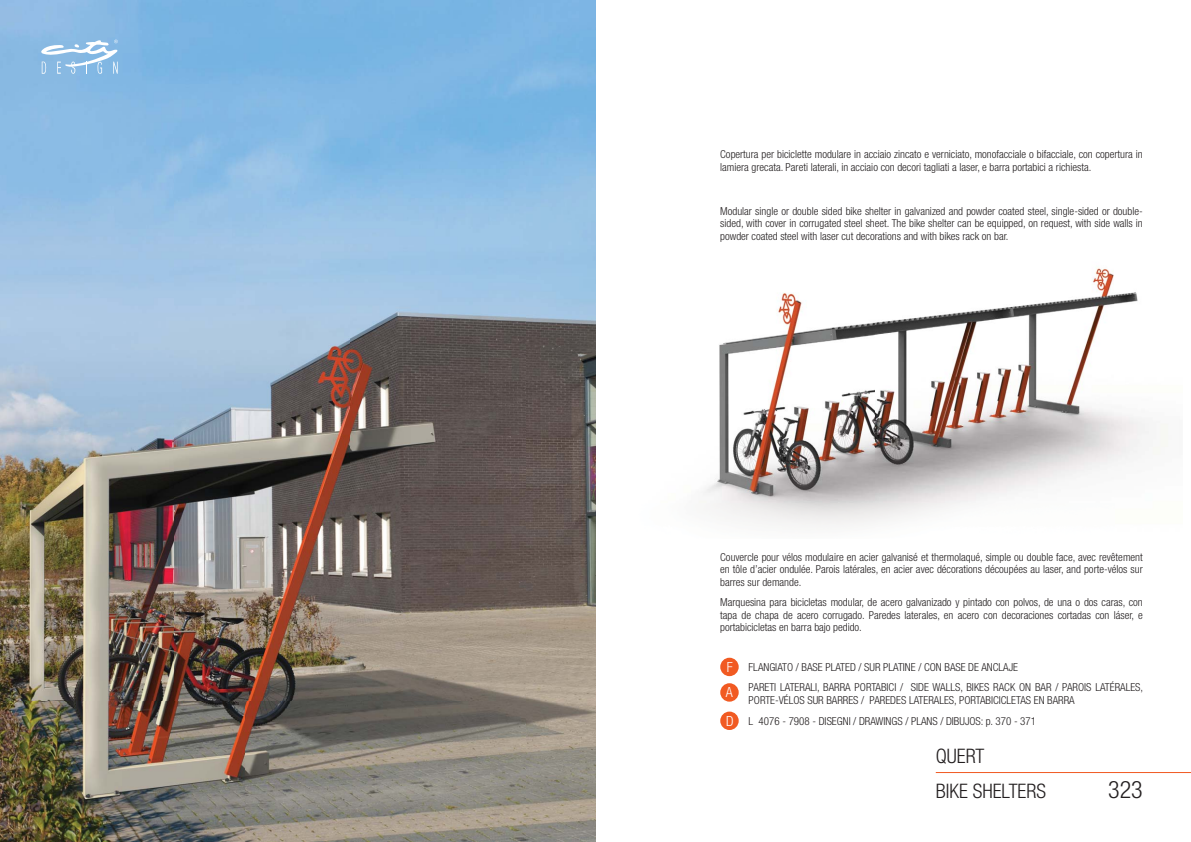
<style>
.page{position:relative;width:1191px;height:842px;background:#fff}
.page>*{position:absolute;margin:0;border:0;box-sizing:border-box;transform-origin:0 0}
.t1{font:300 condensed 24px "Helvetica Neue LT Std";color:#231f20}
.t2{font:300 condensed 20px/35.4px "Helvetica Neue LT Std";color:#231f20}
.t3{font:300 condensed 14px "Helvetica Neue LT Std";color:#fff}
.t4{font:300 condensed 11px/12.5px "Helvetica Neue LT Std";color:#231f20;text-align:justify}
.s1{font-size:14px;color:#fff}
</style>
<div class="page">
<img style="left:0;top:0;width:595px;height:842px">
<svg style="left:41px;top:40px;width:77px;height:34px"></svg>
<img style="left:699px;top:267px;width:469px;height:259px">
<div style="left:720px;top:658px;width:18px;height:18px;background:#f15a22;border-radius:50%"></div>
<div style="left:720px;top:683px;width:18px;height:19px;background:#f15a22;border-radius:50%"></div>
<hr style="left:935px;top:772px;width:256px;height:1px;background:#f15a22">
<div style="left:720px;top:711px;width:18px;height:19px;background:#f15a22;border-radius:50%"></div>
<p class="t4" style="left:720px;top:149px;width:424px">Copertura per biciclette modulare in acciaio zincato e verniciato, monofacciale o bifacciale, con copertura in lamiera grecata. Pareti laterali, in acciaio con decori tagliati a laser, e barra portabici a richiesta.</p>
<p class="t4" style="left:720px;top:206px;width:424px">Modular single or double sided bike shelter in galvanized and powder coated steel, single-sided or double&shy;sided, with cover in corrugated steel sheet. The bike shelter can be equipped, on request, with side walls in powder coated steel with laser cut decorations and with bikes rack on bar.</p>
<p class="t4" style="left:720px;top:552px;width:424px">Couvercle pour vélos modulaire en acier galvanisé et thermolaqué, simple ou double face, avec revêtement en tôle d’acier ondulée. Parois latérales, en acier avec décorations découpées au laser, and porte-vélos sur barres sur demande.</p>
<p class="t4" style="left:720px;top:597px;width:424px">Marquesina para bicicletas modular, de acero galvanizado y pintado con polvos, de una o dos caras, con tapa de chapa de acero corrugado. Paredes laterales, en acero con decoraciones cortadas con láser, e portabicicletas en barra bajo pedido.</p>
<p class="t4" style="left:748px;top:659px;width:396px;line-height:19.8px;text-indent:-22px"><span class="s1">F</span> FLANGIATO / BASE PLATED / SUR PLATINE / CON BASE DE ANCLAJE<br>PARETI LATERALI, BARRA PORTABICI / SIDE WALLS, BIKES RACK ON BAR / PAROIS LATÉRALES,</p>
<p class="t4" style="left:748px;top:695px;width:328px">PORTE-VÉLOS SUR BARRES / PAREDES LATERALES, PORTABICICLETAS EN BARRA</p>
<p class="t3" style="left:726px;top:687px;width:8px">A</p>
<p class="t4" style="left:726px;top:716px;width:312px"><span class="s1">D</span> L 4076 - 7908 - DISEGNI / DRAWINGS / PLANS / DIBUJOS: p. 370 - 371</p>
<h2 class="t2" style="left:935px;top:740px;width:112px">QUERT<br>BIKE SHELTERS</h2>
<h1 class="t1" style="left:1108px;top:781px;width:36px">323</h1>
</div>
